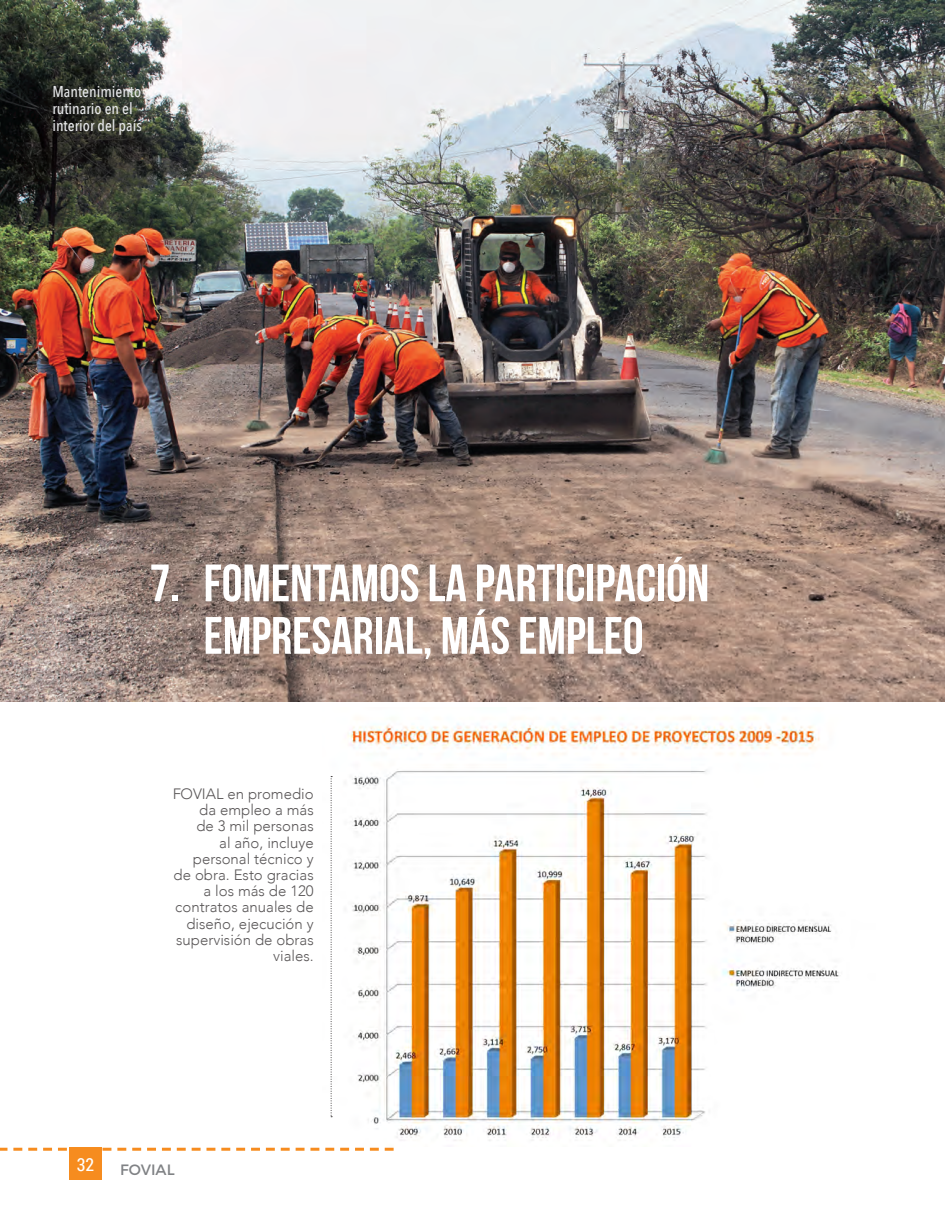
<style>
.page{position:relative;width:945px;height:1215px;background:#fff}
.page>*{position:absolute;margin:0;border:0;box-sizing:border-box;transform-origin:0 0}
.Big_text{font:52.5px/52.5px "Bebas Neue";color:#fff;text-align:center}
.t1{font:18px "Roboto Condensed";color:#fff}
.t2{font:500 15.75px/17px "Avenir Next Condensed";color:#e6e7e9}
.t3{font:300 15px/16.2px "Avenir";color:#231f20;text-align:right}
.t4{font:15px "Montserrat";color:#808285}
</style>
<div class="page">
<div style="left:69px;top:1148px;width:33px;height:32px;background:#f68c1f"></div>
<svg style="left:0;top:1148px;width:394px;height:3px"></svg>
<img style="left:0;top:0;width:945px;height:701px">
<img style="left:330px;top:717px;width:509px;height:424px">
<div style="left:331px;top:762px;width:41px;height:365px;background:#fff"></div>
<svg style="left:331px;top:776px;width:1px;height:341px"></svg>
<p class="t2" style="left:52px;top:83px;width:91px">Mantenimiento rutinario en el interior del país</p>
<p class="Big_text" style="left:150px;top:556px;width:561px">7. FOMENTAMOS LA PARTICIPACIÓN<br>EMPRESARIAL, MÁS EMPLEO</p>
<p class="t3" style="left:172px;top:786px;width:143px">FOVIAL en promedio da empleo a más<br>de 3 mil personas<br>al año, incluye personal técnico y de obra. Esto gracias a los más de 120 contratos anuales de diseño, ejecución y supervisión de obras viales.</p>
<p class="t1" style="left:77px;top:1152px;width:19px">32</p>
<p class="t4" style="left:120px;top:1160px;width:56px">FOVIAL</p>
</div>
